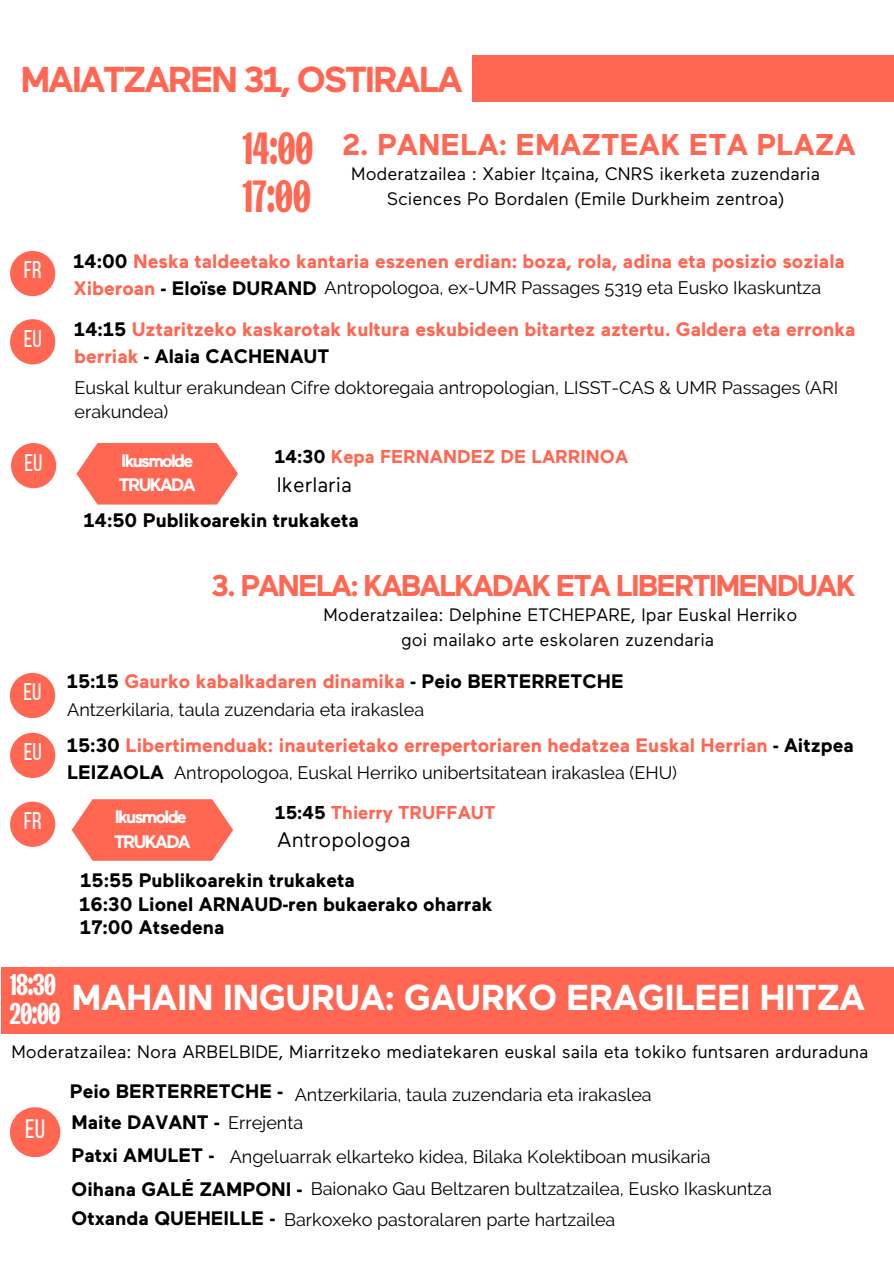
<style>
.page{position:relative;width:894px;height:1264px;background:#fff}
.page>*{position:absolute;margin:0;border:0;box-sizing:border-box;transform-origin:0 0}
.t1{font:45px/47.8px "Sans Plomb 98";color:#ff6753}
.t2{font:700 36px "Maax";letter-spacing:-.015em;color:#fff}
.t3{font:700 36px "Maax";letter-spacing:-.06em;color:#ff6753}
.t4{font:700 30px "Maax";letter-spacing:-.065em;color:#ff6753}
.t5{font:700 30px "Maax";color:#ff6753}
.t6{font:30px/29.1px "Sans Plomb 98";letter-spacing:-.01em;color:#fefefe}
.t7{font:26.7px "Bebas Neue";color:#fff}
.t8{font:24px "Bebas Neue";color:#fff}
.t9{font:21px "Maax";color:#000}
.t10{font:700 19.5px/27px "Maax";color:#ff6753}
.t11{font:700 19.5px "Maax";color:#000}
.t12{font:700 18.6px "Maax";color:#ff6753}
.t13{font:18px/24.8px "Raleway";color:#000}
.t14{font:18px/24.8px "Maax";color:#000;text-align:center}
.t15{font:700 18px "Maax";letter-spacing:-.095em;color:#fff}
.s1{color:#000}
.s2{font-family:"Maax";font-weight:700;font-size:19.5px;color:#ff6753}
.s3{font-family:"Maax";font-weight:700;font-size:19.5px}
.s4{font-family:"Raleway";font-weight:400;font-size:18px}
</style>
<div class="page">
<div style="left:10px;top:319px;width:45px;height:45px;background:#ff6753;border-radius:50%"></div>
<div style="left:10px;top:251px;width:45px;height:45px;background:#ff6753;border-radius:50%"></div>
<div style="left:10px;top:801px;width:45px;height:45px;background:#ff6753;border-radius:50%"></div>
<div style="left:472px;top:56px;width:421px;height:46px;background:#ff6753"></div>
<div style="left:10px;top:732px;width:45px;height:46px;background:#ff6753;border-radius:50%"></div>
<div style="left:1px;top:967px;width:892px;height:66px;background:#ff6753"></div>
<div style="left:10px;top:1107px;width:50px;height:50px;background:#ff6753;border-radius:50%"></div>
<div style="left:11px;top:443px;width:45px;height:45px;background:#ff6753;border-radius:50%"></div>
<svg style="left:76px;top:443px;width:162px;height:61px;background:#ff7a69"></svg>
<div style="left:10px;top:673px;width:45px;height:45px;background:#ff6753;border-radius:50%"></div>
<svg style="left:72px;top:799px;width:161px;height:61px;background:#ff7a69"></svg>
<p class="t3" style="left:20px;top:58px;width:444px">MAIATZAREN 31, OSTIRALA</p>
<h3 class="t8" style="left:24px;top:260px;width:19px">FR</h3>
<h1 class="t8" style="left:24px;top:329px;width:19px">EU</h1>
<h2 class="t1" style="left:242px;top:119px;width:72px">14:00<br>17:00</h2>
<h6 class="t5" style="left:342px;top:127px;width:515px">2. PANELA: EMAZTEAK ETA PLAZA</h6>
<p class="t14" style="left:351px;top:161px;width:470px">Moderatzailea : Xabier Itçaina, CNRS ikerketa zuzendaria<br>Sciences Po Bordalen (Emile Durkheim zentroa)</p>
<p class="t10" style="left:73px;top:247px;width:772px"><span class="s1">14:00</span> Neska taldeetako kantaria eszenen erdian: boza, rola, adina eta posizio soziala</p>
<p class="t13" style="left:73px;top:275px;width:749px"><span class="s2">Xiberoan</span> <span class="s3">- Eloïse DURAND</span> Antropologoa, ex-UMR Passages 5319 eta Eusko Ikaskuntza</p>
<h6 class="t10" style="left:74px;top:316px;width:782px"><span class="s1">14:15</span> Uztaritzeko kaskarotak kultura eskubideen bitartez aztertu. Galdera eta erronka berriak <span class="s1">- Alaia CACHENAUT</span></h6>
<p class="t13" style="left:74px;top:375px;width:765px">Euskal kultur erakundean Cifre doktoregaia antropologian, LISST-CAS &amp; UMR Passages (ARI erakundea)</p>
<h6 class="t12" style="left:275px;top:445px;width:355px"><span class="s1">14:30</span> Kepa FERNANDEZ DE LARRINOA</h6>
<p class="t8" style="left:25px;top:452px;width:19px">EU</p>
<p class="t15" style="left:121px;top:449px;width:74px">Ikusmolde</p>
<p class="t15" style="left:119px;top:474px;width:78px">TRUKADA</p>
<h6 class="t9" style="left:277px;top:472px;width:77px">Ikerlaria</h6>
<p class="t11" style="left:84px;top:508px;width:277px">14:50 Publikoarekin trukaketa</p>
<h6 class="t4" style="left:211px;top:568px;width:645px">3. PANELA: KABALKADAK ETA LIBERTIMENDUAK</h6>
<h4 class="t8" style="left:24px;top:682px;width:19px">EU</h4>
<h3 class="t8" style="left:24px;top:742px;width:19px">EU</h3>
<h5 class="t8" style="left:24px;top:811px;width:19px">FR</h5>
<p class="t14" style="left:323px;top:602px;width:475px">Moderatzailea: Delphine ETCHEPARE, Ipar Euskal Herriko goi mailako arte eskolaren zuzendaria</p>
<h5 class="t10" style="left:67px;top:667px;width:558px"><span class="s1">15:15</span> Gaurko kabalkadaren dinamika <span class="s1">- Peio BERTERRETCHE</span></h5>
<h5 class="t13" style="left:67px;top:697px;width:358px">Antzerkilaria, taula zuzendaria eta irakaslea</h5>
<p class="t10" style="left:67px;top:731px;width:787px"><span class="s1">15:30</span> Libertimenduak: inauterietako errepertoriaren hedatzea Euskal Herrian <span class="s1">- Aitzpea<br>LEIZAOLA</span></p>
<p class="t13" style="left:174px;top:760px;width:504px">Antropologoa, Euskal Herriko unibertsitatean irakaslea (EHU)</p>
<h2 class="t15" style="left:115px;top:805px;width:74px">Ikusmolde</h2>
<p class="t15" style="left:114px;top:830px;width:78px">TRUKADA</p>
<h6 class="t12" style="left:275px;top:801px;width:222px"><span class="s1">15:45</span> Thierry TRUFFAUT</h6>
<p class="t9" style="left:277px;top:827px;width:135px">Antropologoa</p>
<h6 class="t11" style="left:80px;top:868px;width:276px">15:55 Publikoarekin trukaketa</h6>
<h5 class="t11" style="left:79px;top:892px;width:414px">16:30 Lionel ARNAUD-ren bukaerako oharrak</h5>
<h6 class="t11" style="left:80px;top:915px;width:146px">17:00 Atsedena</h6>
<h6 class="t6" style="left:10px;top:966px;width:52px">18:30<br>20:00</h6>
<p class="t2" style="left:72px;top:976px;width:794px">MAHAIN INGURUA: GAURKO ERAGILEEI HITZA</p>
<p class="t14" style="left:12px;top:1039px;width:858px">Moderatzailea: Nora ARBELBIDE, Miarritzeko mediatekaren euskal saila eta tokiko funtsaren arduraduna</p>
<h5 class="t11" style="left:70px;top:1079px;width:214px">Peio BERTERRETCHE -</h5>
<h5 class="t13" style="left:295px;top:1081px;width:358px">Antzerkilaria, taula zuzendaria eta irakaslea</h5>
<h6 class="t7" style="left:25px;top:1117px;width:21px">EU</h6>
<p class="t11" style="left:72px;top:1110px;width:233px">Maite DAVANT - <span class="s4">Errejenta</span></p>
<h6 class="t11" style="left:72px;top:1142px;width:144px">Patxi AMULET -</h6>
<p class="t13" style="left:72px;top:1175px;width:701px"><span class="s3">Oihana GALÉ ZAMPONI -</span> Baionako Gau Beltzaren bultzatzailea, Eusko Ikaskuntza</p>
<p class="t13" style="left:230px;top:1144px;width:482px">Angeluarrak elkarteko kidea, Bilaka Kolektiboan musikaria</p>
<h6 class="t11" style="left:72px;top:1206px;width:205px">Otxanda QUEHEILLE -</h6>
<p class="t13" style="left:284px;top:1207px;width:333px">Barkoxeko pastoralaren parte hartzailea</p>
</div>
